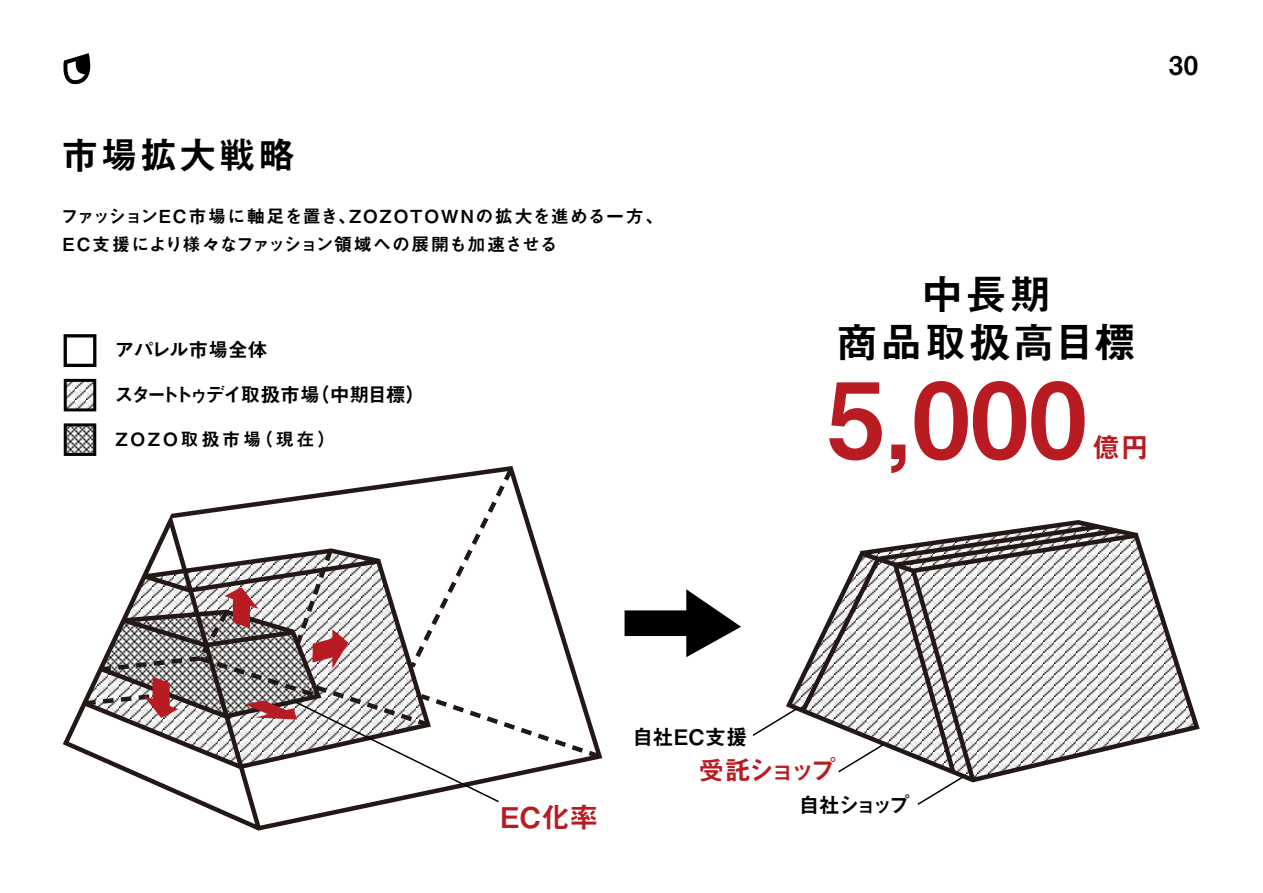
<style>
.page{position:relative;width:1263px;height:893px;background:#fff}
.page>*{position:absolute;margin:0;border:0;box-sizing:border-box;transform-origin:0 0}
.t1{font:105px "Midashi Go Pro MB31";color:#b81c22}
.t2{font:42px/48px "Midashi Go Pro MB31";letter-spacing:.05em;color:#000;text-align:center}
.t3{font:37.5px "Midashi Go Pro MB31";letter-spacing:.05em;color:#000}
.t4{font:28.5px "Midashi Go Pro MB31";color:#b81c22}
.t5{font:26.25px "Midashi Go Pro MB31";letter-spacing:-.2em;color:#b81c22}
.t6{font:25.95px "Midashi Go Pro MB31";color:#000}
.t7{font:21.3px "Midashi Go Pro MB31";letter-spacing:-.045em;color:#000}
.t8{font:19.8px "Midashi Go Pro MB31";letter-spacing:-.1em;color:#000}
.t9{font:19.8px "Midashi Go Pro MB31";letter-spacing:-.025em;color:#000}
.t10{font:18.15px "Midashi Go Pro MB31";letter-spacing:.145em;color:#000}
.t11{font:18px/27.8px "Midashi Go Pro MB31";letter-spacing:.03em;color:#000}
</style>
<div class="page">
<svg style="left:1162px;top:610px;width:38px;height:128px"></svg>
<svg style="left:63px;top:53px;width:28px;height:32px"></svg>
<svg style="left:624px;top:589px;width:117px;height:68px"></svg>
<div style="left:64px;top:334px;width:32px;height:33px;background:#fff;border:3px solid #000"></div>
<svg style="left:68px;top:383px;width:24px;height:24px"></svg>
<div style="left:64px;top:379px;width:32px;height:32px;border:3px solid #000"></div>
<svg style="left:68px;top:427px;width:24px;height:25px"></svg>
<div style="left:64px;top:423px;width:32px;height:33px;border:3px solid #000"></div>
<svg style="left:752px;top:520px;width:410px;height:285px"></svg>
<svg style="left:66px;top:466px;width:537px;height:362px"></svg>
<p class="t3" style="left:61px;top:125px;width:236px">市場拡大戦略</p>
<p class="t11" style="left:61px;top:200px;width:604px">ファッションEC市場に軸足を置き、ZOZOTOWNの拡大を進める一方、<br>EC支援により様々なファッション領域への展開も加速させる</p>
<p class="t9" style="left:115px;top:334px;width:155px">アパレル市場全体</p>
<p class="t8" style="left:114px;top:379px;width:313px">スタートトゥデイ取扱市場（中期目標）</p>
<p class="t10" style="left:115px;top:425px;width:222px">ZOZO取扱市場（現在）</p>
<p class="t6" style="left:1169px;top:45px;width:31px">30</p>
<p class="t2" style="left:836px;top:265px;width:301px">中長期<br>商品取扱高目標</p>
<p class="t1" style="left:826px;top:335px;width:262px">5,000</p>
<p class="t4" style="left:1092px;top:425px;width:58px">億円</p>
<p class="t4" style="left:500px;top:794px;width:100px">EC化率</p>
<p class="t7" style="left:632px;top:720px;width:117px">自社EC支援</p>
<p class="t5" style="left:698px;top:749px;width:140px">受託ショップ</p>
<p class="t7" style="left:798px;top:788px;width:113px">自社ショップ</p>
</div>
